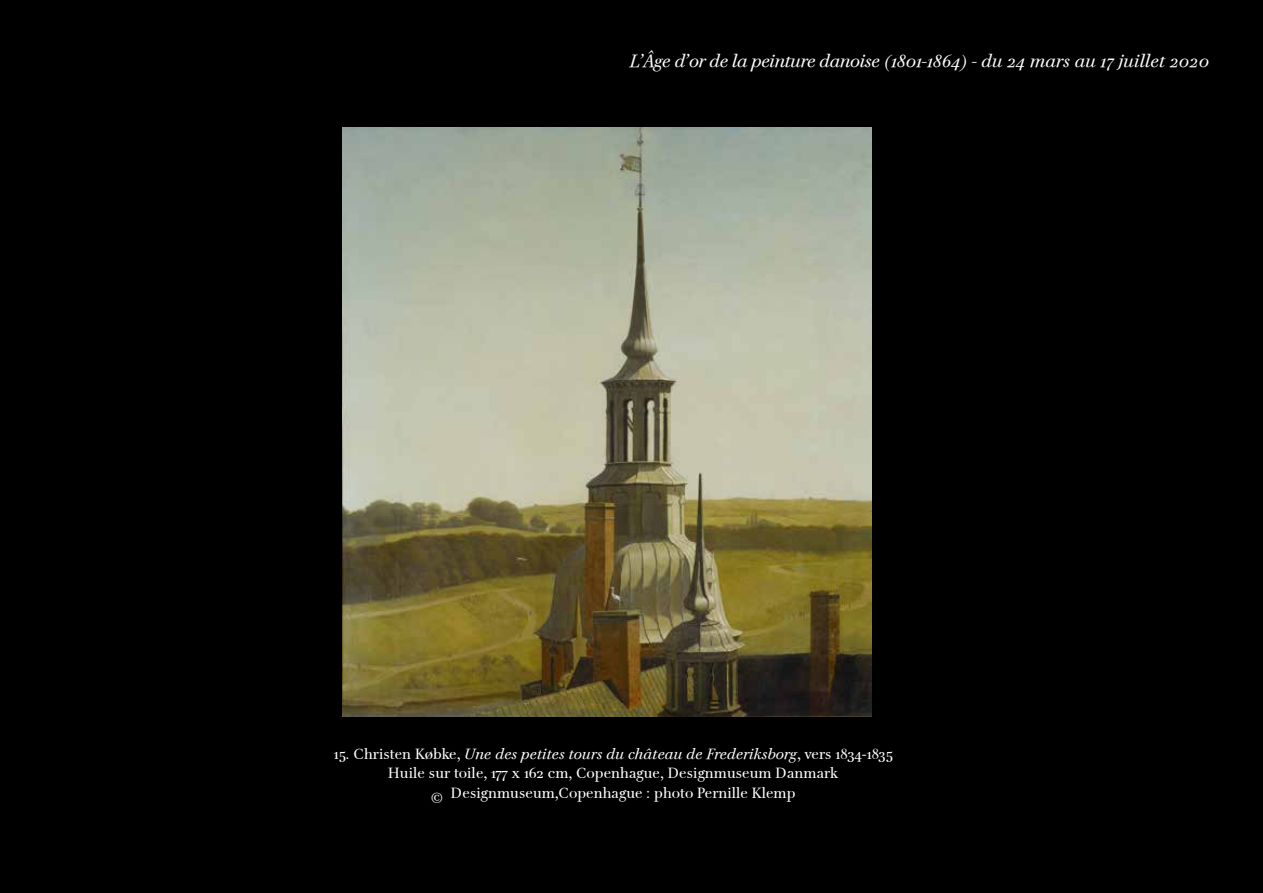
<style>
.page{position:relative;width:1263px;height:893px;background:#000}
.page>*{position:absolute;margin:0;border:0;box-sizing:border-box;transform-origin:0 0}
.t1{font:italic 18px "Petit Palais";color:#fff}
.t2{font:15px/19.8px "Petit Palais Normal";color:#fff;text-align:center}
.t3{font:italic 15px "Petit Palais";color:#fff}
.s1{font-family:"Petit Palais Normal";font-style:normal}
</style>
<div class="page">
<img style="left:342px;top:127px;width:530px;height:589px">
<p class="t1" style="left:630px;top:50px;width:580px">L’Âge d’or de la peinture danoise (1801-1864) - du 24 mars au 17 juillet 2020</p>
<p class="t3" style="left:334px;top:745px;width:561px"><span class="s1">15. Christen Købke,</span> Une des petites tours du château de Frederiksborg<span class="s1">, vers 1834-1835</span></p>
<p class="t2" style="left:388px;top:764px;width:452px">Huile sur toile, 177 x 162 cm, Copenhague, Designmuseum Danmark © Designmuseum,Copenhague : photo Pernille Klemp</p>
</div>
